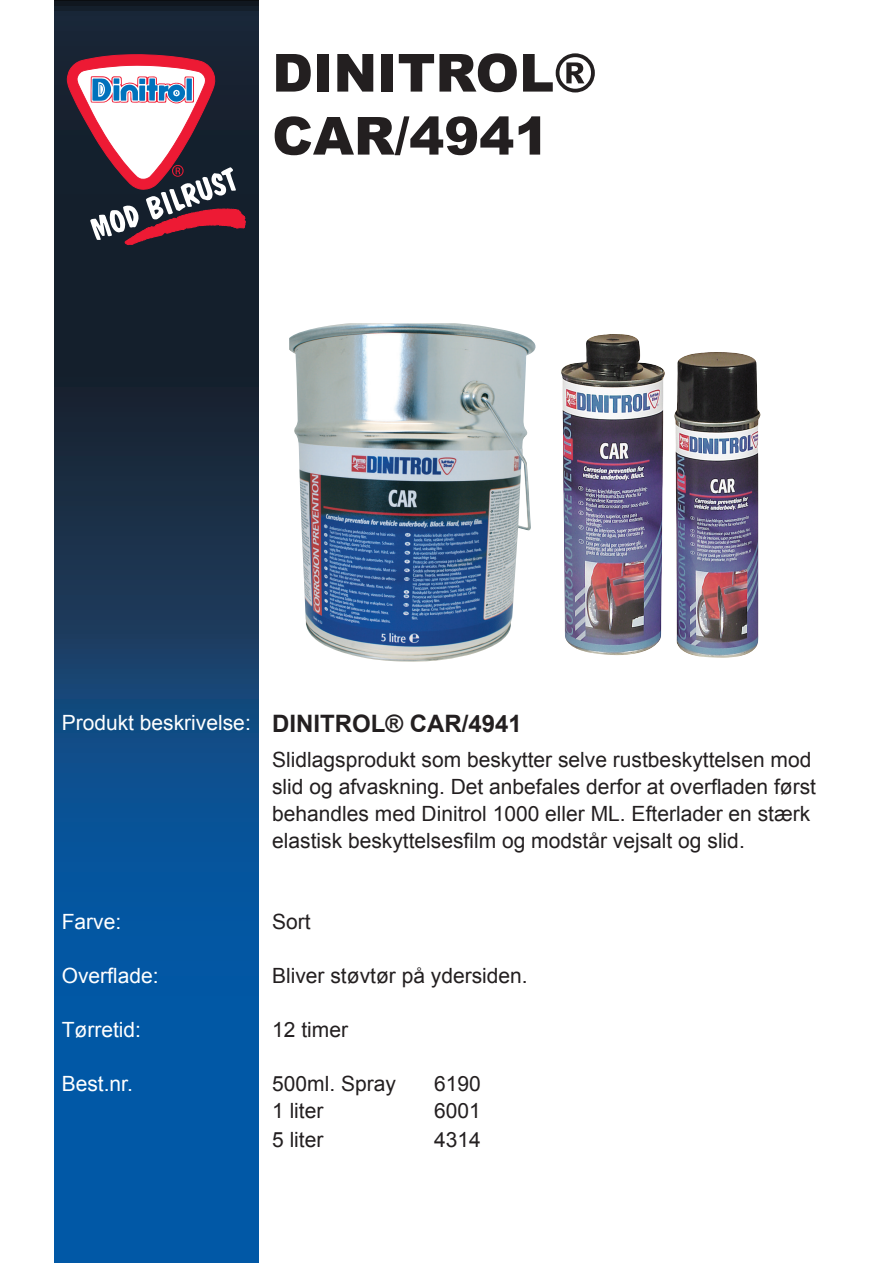
<style>
.page{position:relative;width:893px;height:1263px;background:#fff}
.page>*{position:absolute;margin:0;border:0;box-sizing:border-box;transform-origin:0 0}
.t1{font:900 52.5px/63px "Arial";color:#231f20}
.t2{font:700 24px "Arial";color:#231f20}
.t3{font:21px/27px "Arial";color:#231f20}
.t4{font:21px "Arial";color:#fff}
</style>
<div class="page">
<img style="left:561px;top:334px;width:200px;height:324px">
<svg style="left:54px;top:1px;width:205px;height:1261px;background:#0e4070"></svg>
<svg style="left:67px;top:55px;width:178px;height:190px"></svg>
<img style="left:289px;top:323px;width:247px;height:339px">
<h1 class="t1" style="left:272px;top:40px;width:326px">DINITROL®<br>CAR/4941</h1>
<p class="t4" style="left:62px;top:708px;width:191px">Produkt beskrivelse:</p>
<p class="t2" style="left:272px;top:707px;width:251px">DINITROL® CAR/4941</p>
<p class="t3" style="left:272px;top:747px;width:545px">Slidlagsprodukt som beskytter selve rustbeskyttelsen mod slid og afvaskning. Det anbefales derfor at overfladen først behandles med Dinitrol 1000 eller ML. Efterlader en stærk elastisk beskyttelsesfilm og modstår vejsalt og slid.</p>
<p class="t4" style="left:62px;top:908px;width:61px">Farve:</p>
<p class="t4" style="left:62px;top:962px;width:98px">Overflade:</p>
<p class="t4" style="left:62px;top:1016px;width:81px">Tørretid:</p>
<p class="t4" style="left:62px;top:1070px;width:73px">Best.nr.</p>
<p class="t3" style="left:272px;top:909px;width:40px">Sort</p>
<p class="t3" style="left:272px;top:963px;width:257px">Bliver støvtør på ydersiden.</p>
<p class="t3" style="left:272px;top:1017px;width:77px">12 timer</p>
<p class="t3" style="left:272px;top:1071px;width:125px">500ml. Spray</p>
<p class="t3" style="left:434px;top:1071px;width:48px">6190</p>
<p class="t3" style="left:272px;top:1098px;width:53px">1 liter</p>
<p class="t3" style="left:434px;top:1098px;width:48px">6001</p>
<p class="t3" style="left:272px;top:1126px;width:53px">5 liter</p>
<p class="t3" style="left:434px;top:1126px;width:48px">4314</p>
</div>
